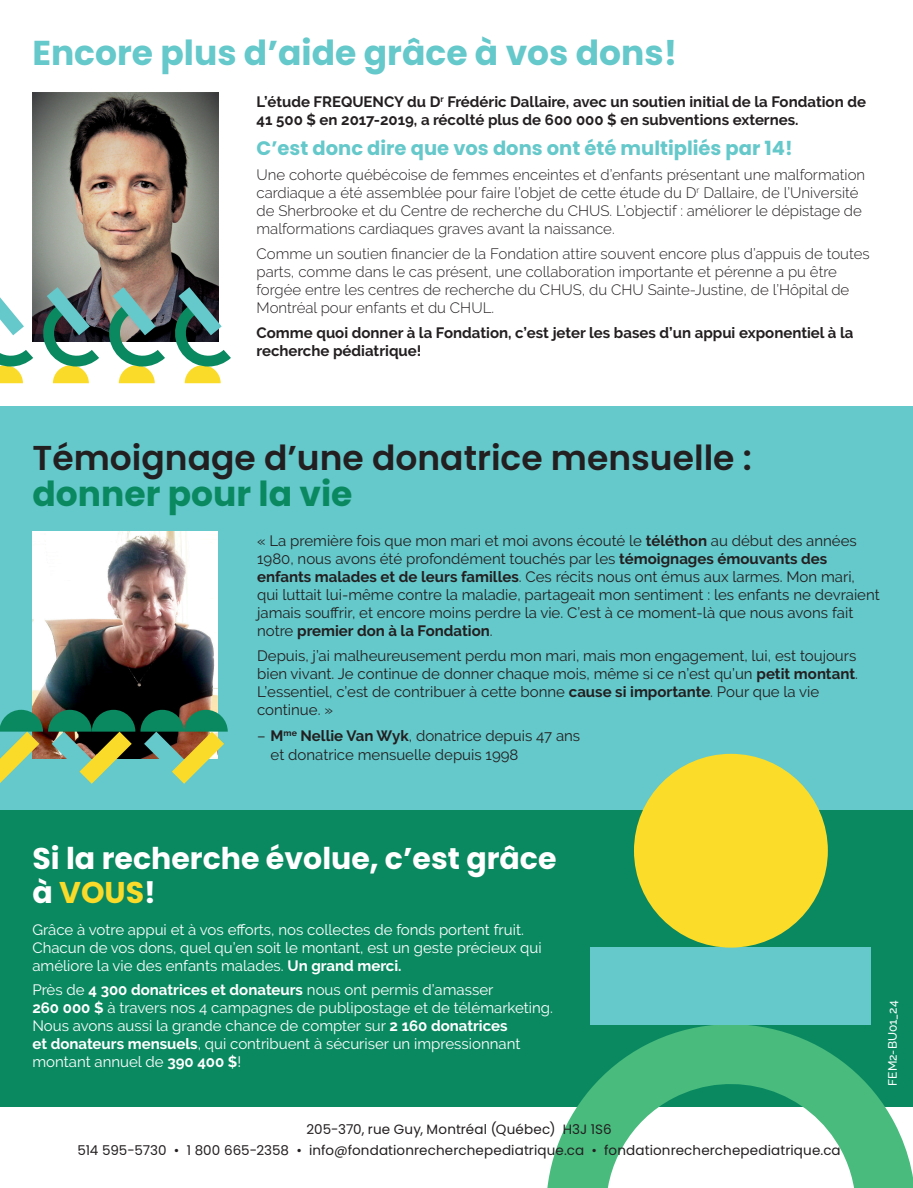
<style>
.page{position:relative;width:913px;height:1188px;background:#fff}
.page>*{position:absolute;margin:0;border:0;box-sizing:border-box;transform-origin:0 0}
.sous-titre{font:600 34.5px/36px "Poppins";color:#231f20}
.titre_section{font:700 34.5px "Poppins";color:#65c8ca}
.Texte-courant{font:700 30px/34.5px "Poppins";color:#fff}
.sous-titre-2{font:700 19.5px "Poppins";color:#65c8ca}
.Texte-courant-2{font:15px/18px "Raleway";color:#231f20}
.Texte-courant-3{font:300 15px/18px "Raleway";color:#231f20}
.Texte-courant-4{font:15px/18px "Raleway";color:#fff}
.Texte-courant-5{font:700 15px/18px "Raleway";color:#231f20}
.t1{font:13.5px/21px "Poppins";letter-spacing:.01em;color:#231f20;text-align:center}
.Texte-courant-6{font:500 12px "Raleway";color:#fff}
.s1{font-weight:700;color:#0a8961}
.s2{font-weight:700}
.s3{color:#fadb29}
</style>
<div class="page">
<div style="left:0;top:810px;width:913px;height:297px;background:#0a8961"></div>
<div style="left:0;top:406px;width:913px;height:404px;background:#65c8ca"></div>
<svg style="left:547px;top:1025px;width:366px;height:163px"></svg>
<div style="left:590px;top:948px;width:281px;height:77px;background:#65c8ca"></div>
<div style="left:634px;top:754px;width:194px;height:194px;background:#fbdc29;border-radius:50%"></div>
<img style="left:32px;top:93px;width:186px;height:249px">
<img style="left:33px;top:532px;width:185px;height:178px">
<svg style="left:0;top:710px;width:228px;height:74px"></svg>
<svg style="left:105px;top:287px;width:126px;height:96px"></svg>
<svg style="left:39px;top:287px;width:60px;height:96px"></svg>
<svg style="left:0;top:297px;width:33px;height:86px"></svg>
<p class="titre_section" style="left:32px;top:33px;width:646px">Encore plus d’aide grâce à vos dons!</p>
<p class="Texte-courant-5" style="left:256px;top:92px;width:611px">L’étude FREQUENCY du D<sup>r</sup> Frédéric Dallaire, avec un soutien initial de la Fondation de<br>41 500 $ en 2017-2019, a récolté plus de 600 000 $ en subventions externes.</p>
<p class="sous-titre-2" style="left:256px;top:137px;width:537px">C’est donc dire que vos dons ont été multipliés par 14!</p>
<p class="Texte-courant-3" style="left:256px;top:166px;width:610px">Une cohorte québécoise de femmes enceintes et d’enfants présentant une malformation cardiaque a été assemblée pour faire l’objet de cette étude du D<sup>r</sup> Dallaire, de l’Université de Sherbrooke et du Centre de recherche du CHUS. L’objectif : améliorer le dépistage de malformations cardiaques graves avant la naissance.</p>
<p class="Texte-courant-3" style="left:256px;top:245px;width:614px">Comme un soutien financier de la Fondation attire souvent encore plus d’appuis de toutes parts, comme dans le cas présent, une collaboration importante et pérenne a pu être forgée entre les centres de recherche du CHUS, du CHU Sainte-Justine, de l’Hôpital de Montréal pour enfants et du CHUL.</p>
<p class="Texte-courant-5" style="left:256px;top:323px;width:598px">Comme quoi donner à la Fondation, c’est jeter les bases d’un appui exponentiel à la recherche pédiatrique!</p>
<p class="sous-titre" style="left:33px;top:440px;width:721px">Témoignage d’une donatrice mensuelle : <span class="s1">donner pour la vie</span></p>
<p class="Texte-courant-2" style="left:257px;top:532px;width:624px">« La première fois que mon mari et moi avons écouté le <span class="s2">téléthon</span> au début des années 1980, nous avons été profondément touchés par les <span class="s2">témoignages émouvants des enfants malades et de leurs familles</span>. Ces récits nous ont émus aux larmes. Mon mari, qui luttait lui-même contre la maladie, partageait mon sentiment : les enfants ne devraient jamais souffrir, et encore moins perdre la vie. C’est à ce moment-là que nous avons fait notre <span class="s2">premier don à la Fondation</span>.</p>
<p class="Texte-courant-2" style="left:257px;top:646px;width:602px">Depuis, j’ai malheureusement perdu mon mari, mais mon engagement, lui, est toujours bien vivant. Je continue de donner chaque mois, même si ce n’est qu’un <span class="s2">petit montant</span>.<br>L’essentiel, c’est de contribuer à cette bonne <span class="s2">cause si importante</span>. Pour que la vie continue. »</p>
<p class="Texte-courant-2" style="left:271px;top:726px;width:311px;line-height:19.5px;text-indent:-14px">– <span class="s2">M</span><sup>me</sup> <span class="s2">Nellie Van Wyk</span>, donatrice depuis 47 ans et donatrice mensuelle depuis 1998</p>
<p class="Texte-courant" style="left:32px;top:841px;width:525px">Si la recherche évolue, c’est grâce à <span class="s3">VOUS</span>!</p>
<p class="Texte-courant-4" style="left:32px;top:920px;width:511px">Grâce à votre appui et à vos efforts, nos collectes de fonds portent fruit.<br>Chacun de vos dons, quel qu’en soit le montant, est un geste précieux qui améliore la vie des enfants malades. <span class="s2">Un grand merci.</span></p>
<p class="Texte-courant-4" style="left:32px;top:981px;width:522px">Près de <span class="s2">4 300 donatrices et donateurs</span> nous ont permis d’amasser<br><span class="s2">260 000 $</span> à travers nos 4 campagnes de publipostage et de télémarketing.<br>Nous avons aussi la grande chance de compter sur <span class="s2">2 160 donatrices<br>et donateurs mensuels</span>, qui contribuent à sécuriser un impressionnant montant annuel de <span class="s2">390 400 $</span>!</p>
<p class="t1" style="left:78px;top:1119px;width:764px">205-370, rue Guy, Montréal (Québec) H3J 1S6<br>514 595-5730 • 1 800 665-2358 • info@fondationrecherchepediatrique.ca • fondationrecherchepediatrique.ca</p>
<p class="Texte-courant-6" style="left:885px;top:1086px;width:87px;rotate:-90deg">FEM2-BU01_24</p>
</div>
